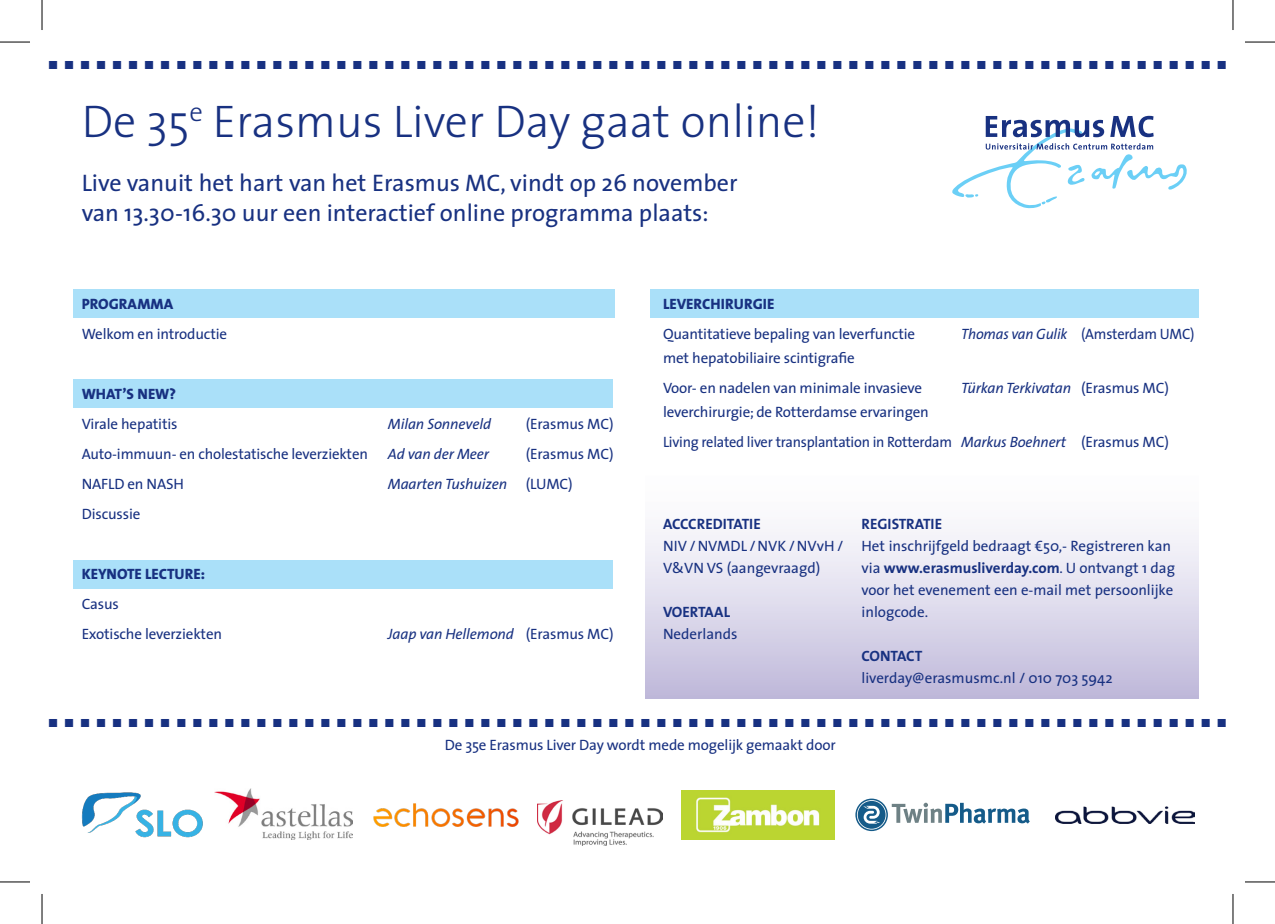
<style>
.page{position:relative;width:1275px;height:924px;background:#fff}
.page>*{position:absolute;margin:0;border:0;box-sizing:border-box;transform-origin:0 0}
.t1{font:300 46px "The Sans";color:#183181}
.t2{font:24px "The Sans";color:#183181}
.t3{font:15px/22px "The Sans";letter-spacing:-.01em;color:#183181}
.t4{font:italic 15px "The Sans";letter-spacing:-.01em;color:#183181}
.t5{font:15px "The Sans";letter-spacing:-.01em;color:#183181;scale:.96 1}
.t6{font:800 15px "The Sans";color:#183181}
.t7{font:700 15px "The Sans";letter-spacing:-.005em;color:#183181}
.t8{font:italic 15px "The Sans";letter-spacing:-.01em;color:#183181;scale:.96 1}
.t9{font:8px "Erasmus Block";color:#183181}
.s1{font-style:normal}
.s2{font-style:italic}
.s3{font-weight:700}
</style>
<div class="page">
<img style="left:538px;top:800px;width:125px;height:44px">
<div style="left:650px;top:289px;width:549px;height:28px;background:#aae0f9"></div>
<div style="left:74px;top:379px;width:539px;height:29px;background:#aae0f9"></div>
<div style="left:74px;top:559px;width:539px;height:29px;background:#aae0f9"></div>
<div style="left:74px;top:289px;width:541px;height:28px;background:#aae0f9"></div>
<svg style="left:952px;top:116px;width:235px;height:92px"></svg>
<div style="left:645px;top:462px;width:554px;height:236px;background:linear-gradient(to bottom,#fff,#c3bddc)"></div>
<img style="left:81px;top:792px;width:122px;height:46px">
<img style="left:215px;top:788px;width:137px;height:51px">
<img style="left:1056px;top:806px;width:138px;height:18px">
<img style="left:373px;top:803px;width:146px;height:24px">
<svg style="left:855px;top:798px;width:33px;height:32px"></svg>
<svg style="left:857px;top:799px;width:172px;height:30px"></svg>
<img style="left:682px;top:790px;width:152px;height:49px">
<hr style="left:0;top:42px;width:30px;height:1px;background:#000">
<hr style="left:1245px;top:42px;width:30px;height:1px;background:#000">
<hr style="left:0;top:881px;width:30px;height:1px;background:#000">
<hr style="left:1245px;top:881px;width:30px;height:1px;background:#000">
<hr style="left:42px;top:0;width:1px;height:30px;background:#000">
<hr style="left:42px;top:893px;width:1px;height:30px;background:#000">
<hr style="left:1232px;top:0;width:1px;height:30px;background:#000">
<hr style="left:1232px;top:893px;width:1px;height:30px;background:#000">
<p class="t9" style="left:49px;top:62px;width:1177px">A A A A A A A A A A A A A A A A A A A A A A A A A A A A A A A A A A A A A A A A A A A A A A A A A A A A A A A A A A A A A A A A A A A A A A A A A A</p>
<p class="t1" style="left:82px;top:92px;width:739px">De 35<sup>e</sup> Erasmus Liver Day gaat online!</p>
<p class="t2" style="left:82px;top:167px;width:657px">Live vanuit het hart van het Erasmus MC, vindt op 26 november</p>
<p class="t2" style="left:82px;top:197px;width:628px">van 13.30-16.30 uur een interactief online programma plaats:</p>
<p class="t6" style="left:82px;top:294px;width:93px">PROGRAMMA</p>
<p class="t3" style="left:82px;top:322px;width:147px">Welkom en introductie</p>
<p class="t6" style="left:82px;top:384px;width:96px">WHAT’S NEW?</p>
<p class="t3" style="left:82px;top:412px;width:97px">Virale hepatitis</p>
<p class="t4" style="left:388px;top:414px;width:105px">Milan Sonneveld</p>
<p class="t3" style="left:526px;top:412px;width:89px">(Erasmus MC)</p>
<p class="t3" style="left:82px;top:442px;width:288px">Auto-immuun- en cholestatische leverziekten</p>
<p class="t4" style="left:388px;top:444px;width:103px">Ad van der Meer</p>
<p class="t3" style="left:526px;top:442px;width:89px">(Erasmus MC)</p>
<p class="t3" style="left:82px;top:472px;width:104px">NAFLD en NASH</p>
<p class="t4" style="left:388px;top:474px;width:186px">Maarten Tushuizen <span class="s1">(LUMC)</span></p>
<p class="t3" style="left:82px;top:502px;width:60px">Discussie</p>
<p class="t6" style="left:82px;top:564px;width:125px">KEYNOTE LECTURE:</p>
<p class="t3" style="left:82px;top:592px;width:39px">Casus</p>
<p class="t3" style="left:82px;top:622px;width:142px">Exotische leverziekten</p>
<p class="t4" style="left:388px;top:624px;width:227px">Jaap van Hellemond <span class="s1">(Erasmus MC)</span></p>
<p class="t6" style="left:663px;top:294px;width:113px">LEVERCHIRURGIE</p>
<p class="t3" style="left:663px;top:322px;width:254px">Quantitatieve bepaling van leverfunctie</p>
<p class="t8" style="left:961px;top:324px;width:245px">Thomas van Gulik <span class="s1">(Amsterdam UMC)</span></p>
<p class="t3" style="left:663px;top:346px;width:193px">met hepatobiliaire scintigrafie</p>
<p class="t3" style="left:663px;top:376px;width:260px">Voor- en nadelen van minimale invasieve</p>
<p class="t4" style="left:961px;top:378px;width:209px">Türkan Terkivatan <span class="s1">(Erasmus MC)</span></p>
<p class="t3" style="left:663px;top:400px;width:267px">leverchirurgie; de Rotterdamse ervaringen</p>
<p class="t5" style="left:663px;top:432px;width:528px">Living related liver transplantation in Rotterdam <span class="s2">Markus Boehnert</span> (Erasmus MC)</p>
<p class="t7" style="left:663px;top:513px;width:99px">ACCCREDITATIE</p>
<p class="t3" style="left:663px;top:534px;width:182px">NIV / NVMDL / NVK / NVvH /<br>V&amp;VN VS (aangevraagd)</p>
<p class="t7" style="left:663px;top:601px;width:69px">VOERTAAL</p>
<p class="t3" style="left:663px;top:622px;width:76px">Nederlands</p>
<p class="t7" style="left:861px;top:513px;width:82px">REGISTRATIE</p>
<p class="t3" style="left:861px;top:534px;width:315px">Het inschrijfgeld bedraagt €50,- Registreren kan via <span class="s3">www.erasmusliverday.com</span>. U ontvangt 1 dag voor het evenement een e-mail met persoonlijke inlogcode.</p>
<p class="t7" style="left:861px;top:645px;width:62px">CONTACT</p>
<p class="t3" style="left:861px;top:666px;width:253px">liverday@erasmusmc.nl / 010 703 5942</p>
<p class="t9" style="left:49px;top:719px;width:1177px">A A A A A A A A A A A A A A A A A A A A A A A A A A A A A A A A A A A A A A A A A A A A A A A A A A A A A A A A A A A A A A A A A A A A A A A A A A</p>
<p class="t3" style="left:445px;top:734px;width:393px">De 35e Erasmus Liver Day wordt mede mogelijk gemaakt door</p>
</div>
